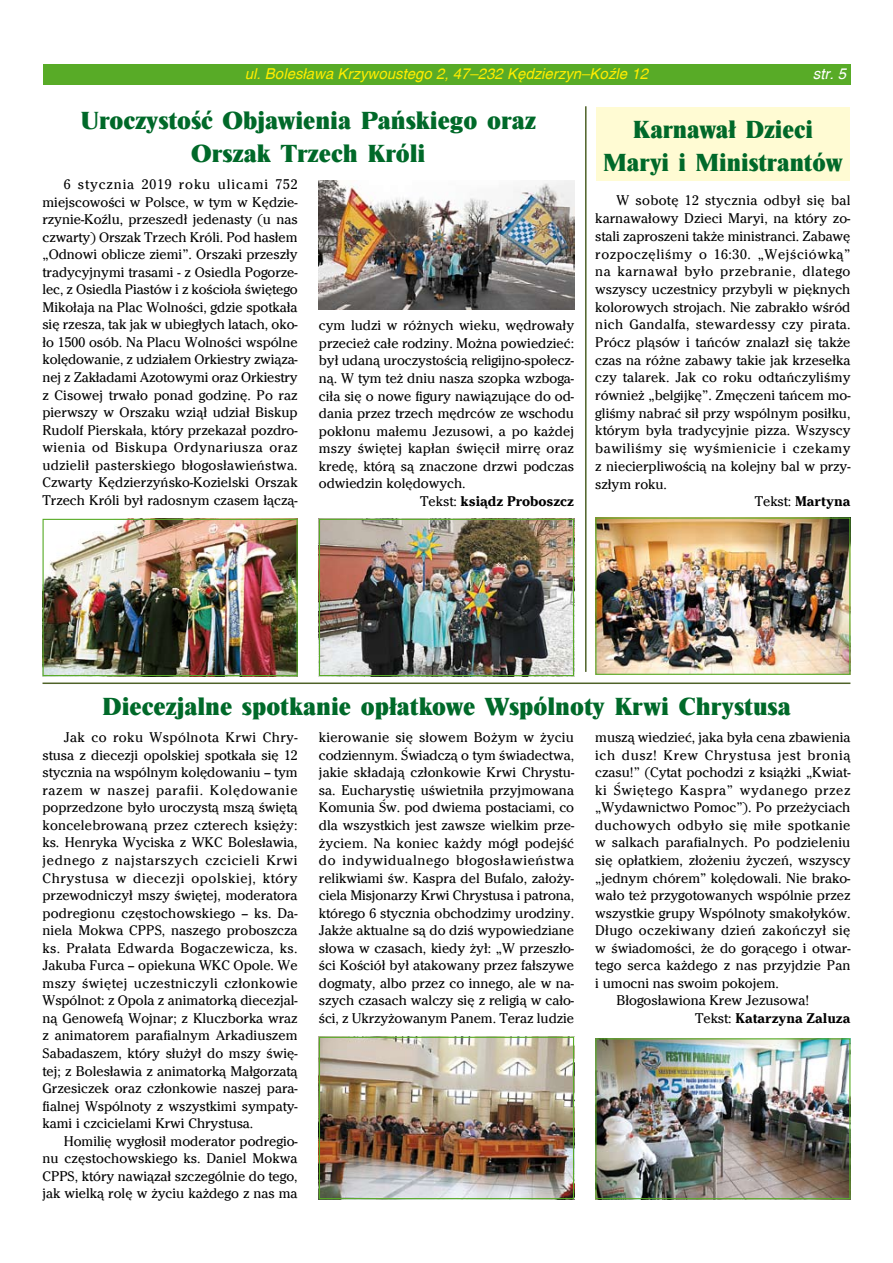
<style>
.page{position:relative;width:893px;height:1263px;background:#fff}
.page>*{position:absolute;margin:0;border:0;box-sizing:border-box;transform-origin:0 0}
.t1{font:800 25.5px/33px "Nimbus Roman DEE";color:#006929;text-align:center}
.t2{font:800 25.5px/33px "Nimbus Roman DEE";color:#006929;text-align:center;scale:.96 1}
.t3{font:italic 15px "Switzerland";color:#ffed00}
.t4{font:italic 15px "Switzerland";color:#fff}
.t5{font:14.55px/17.5px "Cheltenham Itc TEE";color:#000;text-align:justify}
.t6{font:14.55px "Cheltenham Itc TEE";letter-spacing:.025em;color:#000}
.t7{font:14.55px "Cheltenham Itc TEE";letter-spacing:.04em;color:#000}
.t8{font:14.55px "Cheltenham Itc TEE";letter-spacing:.045em;color:#000}
.t9{font:700 14.55px "Cheltenham Itc TEE";color:#000}
.t10{font:14.55px "Cheltenham Itc TEE";letter-spacing:.035em;color:#000}
.s1{font-weight:400}
</style>
<div class="page">
<div style="left:43px;top:64px;width:807px;height:21px;background:#58ab27"></div>
<div style="left:596px;top:107px;width:254px;height:74px;background:#fffbd3"></div>
<img style="left:319px;top:180px;width:255px;height:130px">
<img style="left:45px;top:521px;width:251px;height:153px">
<div style="left:43px;top:519px;width:255px;height:157px;border:1px solid #58ab27"></div>
<img style="left:597px;top:519px;width:251px;height:154px">
<div style="left:595px;top:517px;width:255px;height:158px;border:1px solid #58ab27"></div>
<img style="left:321px;top:1039px;width:251px;height:158px">
<div style="left:319px;top:1037px;width:255px;height:162px;border:1px solid #58ab27"></div>
<img style="left:597px;top:1040px;width:251px;height:157px">
<div style="left:595px;top:1038px;width:255px;height:161px;border:1px solid #58ab27"></div>
<img style="left:321px;top:521px;width:251px;height:153px">
<div style="left:319px;top:519px;width:255px;height:157px;border:1px solid #58ab27"></div>
<hr style="left:43px;top:682px;width:807px;height:2px;background:#4f6228">
<hr style="left:585px;top:106px;width:1px;height:566px;background:#4f6228">
<p class="t3" style="left:245px;top:65px;width:405px">ul. Boles³awa Krzywoustego 2, 47–232 Kêdzierzyn–KoŸle 12</p>
<p class="t4" style="left:813px;top:65px;width:35px">str. 5</p>
<h1 class="t1" style="left:81px;top:105px;width:457px">Uroczystość Objawienia Pańskiego oraz<br>Orszak Trzech Króli</h1>
<h1 class="t2" style="left:603px;top:113px;width:251px">Karnawał Dzieci<br>Maryi i Ministrantów</h1>
<p class="t5" style="left:42px;top:175px;width:257px;text-indent:21px">6 stycznia 2019 roku ulicami 752 miejscowości w Polsce, w tym w Kędzie&shy;rzynie-Koźlu, przeszedł jedenasty (u nas czwarty) Orszak Trzech Króli. Pod hasłem „Odnowi oblicze ziemi”. Orszaki przeszły tradycyjnymi trasami - z Osiedla Pogorze&shy;lec, z Osiedla Piastów i z kościoła świętego Mikołaja na Plac Wolności, gdzie spotkała się rzesza, tak jak w ubiegłych latach, oko&shy;ło 1500 osób. Na Placu Wolności wspólne kolędowanie, z udziałem Orkiestry związa&shy;nej z Zakładami Azotowymi oraz Orkiestry z Cisowej trwało ponad godzinę. Po raz pierwszy w Orszaku wziął udział Biskup Rudolf Pierskała, który przekazał pozdro&shy;wienia od Biskupa Ordynariusza oraz udzielił pasterskiego błogosławieństwa.<br>Czwarty Kędzierzyńsko-Kozielski Orszak Trzech Króli był radosnym czasem łączą-</p>
<p class="t5" style="left:319px;top:316px;width:257px">cym ludzi w różnych wieku, wędrowały</p>
<p class="t5" style="left:319px;top:334px;width:257px">przecież całe rodziny. Można powiedzieć:</p>
<p class="t5" style="left:319px;top:351px;width:257px">był udaną uroczystością religijno-społecz-</p>
<p class="t5" style="left:319px;top:369px;width:257px">ną. W tym też dniu nasza szopka wzboga-</p>
<p class="t5" style="left:319px;top:386px;width:257px">ciła się o nowe figury nawiązujące do od-</p>
<p class="t5" style="left:319px;top:404px;width:257px">dania przez trzech mędrców ze wschodu</p>
<p class="t5" style="left:319px;top:421px;width:257px">pokłonu małemu Jezusowi, a po każdej</p>
<p class="t5" style="left:319px;top:439px;width:257px">mszy świętej kapłan święcił mirrę oraz</p>
<p class="t5" style="left:319px;top:457px;width:257px">kredę, którą są znaczone drzwi podczas</p>
<p class="t5" style="left:319px;top:474px;width:148px">odwiedzin kolędowych.</p>
<p class="t9" style="left:420px;top:492px;width:155px"><span class="s1">Tekst:</span> ksiądz Proboszcz</p>
<p class="t6" style="left:616px;top:192px;width:235px">W sobotę 12 stycznia odbył się bal</p>
<p class="t5" style="left:595px;top:209px;width:257px">karnawałowy Dzieci Maryi, na który zo-</p>
<p class="t5" style="left:595px;top:227px;width:257px">stali zaproszeni także ministranci. Zabawę</p>
<p class="t8" style="left:595px;top:245px;width:257px">rozpoczęliśmy o 16:30. „Wejściówką”</p>
<p class="t7" style="left:595px;top:262px;width:257px">na karnawał było przebranie, dlatego</p>
<p class="t5" style="left:595px;top:280px;width:257px">wszyscy uczestnicy przybyli w pięknych</p>
<p class="t5" style="left:595px;top:298px;width:257px">kolorowych strojach. Nie zabrakło wśród</p>
<p class="t6" style="left:595px;top:316px;width:257px">nich Gandalfa, stewardessy czy pirata.</p>
<p class="t5" style="left:595px;top:333px;width:257px">Prócz pląsów i tańców znalazł się także</p>
<p class="t5" style="left:595px;top:351px;width:257px">czas na różne zabawy takie jak krzesełka</p>
<p class="t5" style="left:595px;top:368px;width:257px">czy talarek. Jak co roku odtańczyliśmy</p>
<p class="t5" style="left:595px;top:386px;width:257px">również „belgijkę”. Zmęczeni tańcem mo-</p>
<p class="t5" style="left:595px;top:404px;width:257px">gliśmy nabrać sił przy wspólnym posiłku,</p>
<p class="t5" style="left:595px;top:421px;width:257px">którym była tradycyjnie pizza. Wszyscy</p>
<p class="t10" style="left:595px;top:439px;width:257px">bawiliśmy się wyśmienicie i czekamy</p>
<p class="t5" style="left:595px;top:457px;width:257px">z niecierpliwością na kolejny bal w przy-</p>
<p class="t5" style="left:595px;top:474px;width:73px">szłym roku.</p>
<p class="t9" style="left:755px;top:493px;width:97px"><span class="s1">Tekst:</span> Martyna</p>
<h1 class="t1" style="left:102px;top:690px;width:690px">Diecezjalne spotkanie opłatkowe Wspólnoty Krwi Chrystusa</h1>
<p class="t5" style="left:319px;top:728px;width:257px">kierowanie się słowem Bożym w życiu codziennym. Świadczą o tym świadectwa, jakie składają członkowie Krwi Chrystu&shy;sa. Eucharystię uświetniła przyjmowana Komunia Św. pod dwiema postaciami, co dla wszystkich jest zawsze wielkim prze&shy;życiem. Na koniec każdy mógł podejść do indywidualnego błogosławieństwa relikwiami św. Kaspra del Bufalo, założy&shy;ciela Misjonarzy Krwi Chrystusa i patrona, którego 6 stycznia obchodzimy urodziny.<br>Jakże aktualne są do dziś wypowiedziane słowa w czasach, kiedy żył: „W przeszło&shy;ści Kościół był atakowany przez fałszywe dogmaty, albo przez co innego, ale w na&shy;szych czasach walczy się z religią w cało&shy;ści, z Ukrzyżowanym Panem. Teraz ludzie</p>
<p class="t5" style="left:595px;top:728px;width:257px">muszą wiedzieć, jaka była cena zbawienia</p>
<p class="t5" style="left:43px;top:728px;width:257px;text-indent:21px">Jak co roku Wspólnota Krwi Chry&shy;stusa z diecezji opolskiej spotkała się 12 stycznia na wspólnym kolędowaniu – tym razem w naszej parafii. Kolędowanie poprzedzone było uroczystą mszą świętą koncelebrowaną przez czterech księży: ks. Henryka Wyciska z WKC Bolesławia, jednego z najstarszych czcicieli Krwi Chrystusa w diecezji opolskiej, który przewodniczył mszy świętej, moderatora podregionu częstochowskiego – ks. Da&shy;niela Mokwa CPPS, naszego proboszcza ks. Prałata Edwarda Bogaczewicza, ks.<br>Jakuba Furca – opiekuna WKC Opole. We mszy świętej uczestniczyli członkowie Wspólnot: z Opola z animatorką diecezjal&shy;ną Genowefą Wojnar; z Kluczborka wraz z animatorem parafialnym Arkadiuszem Sabadaszem, który służył do mszy świę&shy;tej; z Bolesławia z animatorką Małgorzatą Grzesiczek oraz członkowie naszej para&shy;fialnej Wspólnoty z wszystkimi sympaty&shy;kami i czcicielami Krwi Chrystusa.</p>
<p class="t5" style="left:43px;top:1132px;width:257px;text-indent:21px">Homilię wygłosił moderator podregio&shy;nu częstochowskiego ks. Daniel Mokwa CPPS, który nawiązał szczególnie do tego, jak wielką rolę w życiu każdego z nas ma</p>
<p class="t7" style="left:595px;top:746px;width:257px">ich dusz! Krew Chrystusa jest bronią</p>
<p class="t5" style="left:595px;top:763px;width:257px">czasu!” (Cytat pochodzi z książki „Kwiat-</p>
<p class="t8" style="left:595px;top:781px;width:257px">ki Świętego Kaspra” wydanego przez</p>
<p class="t5" style="left:595px;top:798px;width:257px">„Wydawnictwo Pomoc”). Po przeżyciach</p>
<p class="t6" style="left:595px;top:816px;width:257px">duchowych odbyło się miłe spotkanie</p>
<p class="t5" style="left:595px;top:833px;width:257px">w salkach parafialnych. Po podzieleniu</p>
<p class="t5" style="left:595px;top:851px;width:257px">się opłatkiem, złożeniu życzeń, wszyscy</p>
<p class="t5" style="left:595px;top:868px;width:257px">„jednym chórem” kolędowali. Nie brako-</p>
<p class="t5" style="left:595px;top:886px;width:257px">wało też przygotowanych wspólnie przez</p>
<p class="t5" style="left:595px;top:904px;width:257px">wszystkie grupy Wspólnoty smakołyków.</p>
<p class="t6" style="left:595px;top:921px;width:257px">Długo oczekiwany dzień zakończył się</p>
<p class="t5" style="left:595px;top:939px;width:257px">w świadomości, że do gorącego i otwar-</p>
<p class="t5" style="left:595px;top:956px;width:257px">tego serca każdego z nas przyjdzie Pan</p>
<p class="t5" style="left:595px;top:974px;width:185px">i umocni nas swoim pokojem.</p>
<p class="t5" style="left:616px;top:991px;width:194px">Błogosławiona Krew Jezusowa!</p>
<p class="t9" style="left:695px;top:1010px;width:157px"><span class="s1">Tekst:</span> Katarzyna Zaluza</p>
</div>
